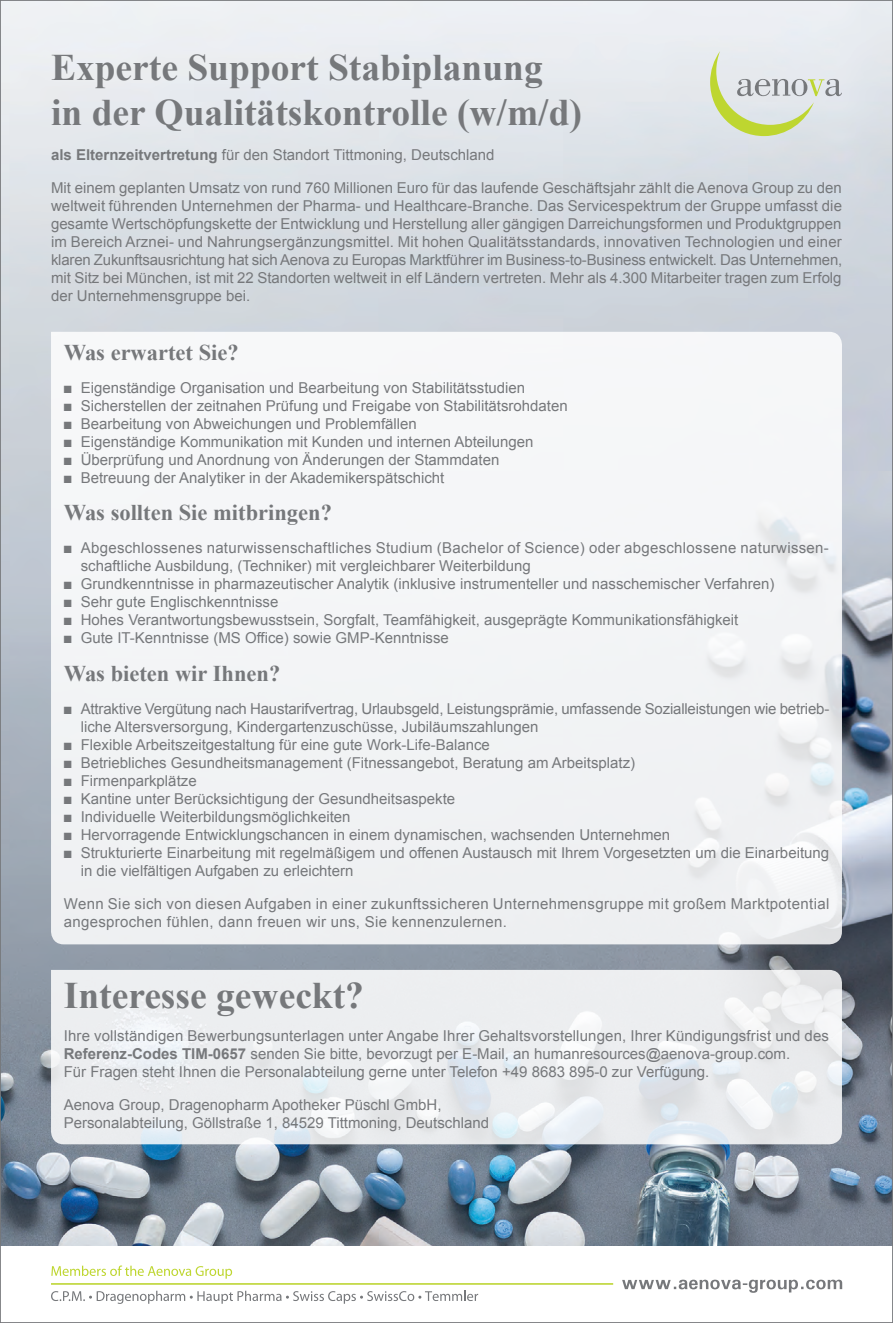
<style>
.page{position:relative;width:893px;height:1323px;background:#fff}
.page>*{position:absolute;margin:0;border:0;box-sizing:border-box;transform-origin:0 0}
.t1{font:700 37.5px/45px "Times New Roman";color:#76787b}
.t2{font:700 22.5px "Times New Roman";color:#76787b}
.t3{font:15px/18px "Arial";color:#76787b}
.t4{font:15px/18px "Arial";letter-spacing:.02em;color:#76787b}
.t5{font:15px/18px "Arial";letter-spacing:.025em;color:#76787b}
.s1{font-weight:700}
</style>
<div class="page">
<img style="left:2px;top:2px;width:889px;height:1244px">
<svg style="left:710px;top:51px;width:132px;height:85px;background:#d8dfce"></svg>
<svg style="left:622px;top:1279px;width:220px;height:13px"></svg>
<svg style="left:51px;top:1265px;width:181px;height:13px"></svg>
<svg style="left:51px;top:1290px;width:427px;height:13px"></svg>
<hr style="left:51px;top:1283px;width:562px;height:1px;background:#bdd536">
<div style="left:51px;top:332px;width:791px;height:612px;background:#f3f5f6"></div>
<svg style="left:51px;top:969px;width:791px;height:175px;background:#eaecef"></svg>
<h1 class="t1" style="left:51px;top:44px;width:532px">Experte Support Stabiplanung in der Qualitätskontrolle (w/m/d)</h1>
<p class="t3" style="left:51px;top:146px;width:445px"><span class="s1">als Elternzeitvertretung</span> für den Standort Tittmoning, Deutschland</p>
<p class="t3" style="left:51px;top:179px;width:793px;text-align:justify">Mit einem geplanten Umsatz von rund 760 Millionen Euro für das laufende Geschäftsjahr zählt die Aenova Group zu den weltweit führenden Unternehmen der Pharma- und Healthcare-Branche. Das Servicespektrum der Gruppe umfasst die gesamte Wertschöpfungskette der Entwicklung und Herstellung aller gängigen Darreichungsformen und Produktgruppen im Bereich Arznei- und Nahrungsergänzungsmittel. Mit hohen Qualitätsstandards, innovativen Technologien und einer klaren Zukunftsausrichtung hat sich Aenova zu Europas Marktführer im Business-to-Business entwickelt. Das Unternehmen, mit Sitz bei München, ist mit 22 Standorten weltweit in elf Ländern vertreten. Mehr als 4.300 Mitarbeiter tragen zum Erfolg der Unternehmensgruppe bei.</p>
<h2 class="t2" style="left:64px;top:337px;width:176px">Was erwartet Sie?</h2>
<p class="t3" style="left:64px;top:379px;width:463px">■ Eigenständige Organisation und Bearbeitung von Stabilitätsstudien</p>
<p class="t3" style="left:64px;top:397px;width:505px">■ Sicherstellen der zeitnahen Prüfung und Freigabe von Stabilitätsrohdaten</p>
<p class="t3" style="left:64px;top:415px;width:355px">■ Bearbeitung von Abweichungen und Problemfällen</p>
<p class="t3" style="left:64px;top:433px;width:471px">■ Eigenständige Kommunikation mit Kunden und internen Abteilungen</p>
<p class="t3" style="left:64px;top:451px;width:437px">■ Überprüfung und Anordnung von Änderungen der Stammdaten</p>
<p class="t3" style="left:64px;top:469px;width:382px">■ Betreuung der Analytiker in der Akademikerspätschicht</p>
<h2 class="t2" style="left:64px;top:497px;width:270px">Was sollten Sie mitbringen?</h2>
<p class="t4" style="left:81px;top:539px;width:750px;text-indent:-17px">■ Abgeschlossenes naturwissenschaftliches Studium (Bachelor of Science) oder abgeschlossene naturwissen&shy;schaftliche Ausbildung, (Techniker) mit vergleichbarer Weiterbildung</p>
<p class="t3" style="left:64px;top:575px;width:712px">■ Grundkenntnisse in pharmazeutischer Analytik (inklusive instrumenteller und nasschemischer Verfahren)</p>
<p class="t3" style="left:64px;top:593px;width:216px">■ Sehr gute Englischkenntnisse</p>
<p class="t3" style="left:64px;top:611px;width:676px">■ Hohes Verantwortungsbewusstsein, Sorgfalt, Teamfähigkeit, ausgeprägte Kommunikationsfähigkeit</p>
<p class="t3" style="left:64px;top:629px;width:387px">■ Gute IT-Kenntnisse (MS Office) sowie GMP-Kenntnisse</p>
<h2 class="t2" style="left:64px;top:658px;width:218px">Was bieten wir Ihnen?</h2>
<p class="t3" style="left:81px;top:700px;width:750px;text-indent:-17px">■ Attraktive Vergütung nach Haustarifvertrag, Urlaubsgeld, Leistungsprämie, umfassende Sozialleistungen wie betrieb&shy;liche Altersversorgung, Kindergartenzuschüsse, Jubiläumszahlungen</p>
<p class="t3" style="left:64px;top:736px;width:428px">■ Flexible Arbeitszeitgestaltung für eine gute Work-Life-Balance</p>
<p class="t3" style="left:64px;top:754px;width:573px">■ Betriebliches Gesundheitsmanagement (Fitnessangebot, Beratung am Arbeitsplatz)</p>
<p class="t3" style="left:64px;top:772px;width:134px">■ Firmenparkplätze</p>
<p class="t3" style="left:64px;top:790px;width:393px">■ Kantine unter Berücksichtigung der Gesundheitsaspekte</p>
<p class="t3" style="left:64px;top:808px;width:288px">■ Individuelle Weiterbildungsmöglichkeiten</p>
<p class="t3" style="left:64px;top:826px;width:608px">■ Hervorragende Entwicklungschancen in einem dynamischen, wachsenden Unternehmen</p>
<p class="t3" style="left:81px;top:844px;width:750px;text-indent:-17px">■ Strukturierte Einarbeitung mit regelmäßigem und offenen Austausch mit Ihrem Vorgesetzten um die Einarbeitung in die vielfältigen Aufgaben zu erleichtern</p>
<p class="t5" style="left:64px;top:895px;width:767px">Wenn Sie sich von diesen Aufgaben in einer zukunftssicheren Unternehmensgruppe mit großem Marktpotential angesprochen fühlen, dann freuen wir uns, Sie kennenzulernen.</p>
<h1 class="t1" style="left:64px;top:972px;width:302px">Interesse geweckt?</h1>
<p class="t3" style="left:64px;top:1026px;width:767px">Ihre vollständigen Bewerbungsunterlagen unter Angabe Ihrer Gehaltsvorstellungen, Ihrer Kündigungsfrist und des<br><span class="s1">Referenz-Codes TIM-0657</span> senden Sie bitte, bevorzugt per E-Mail, an humanresources@aenova-group.com.<br>Für Fragen steht Ihnen die Personalabteilung gerne unter Telefon +49 8683 895-0 zur Verfügung.</p>
<p class="t3" style="left:64px;top:1095px;width:427px">Aenova Group, Dragenopharm Apotheker Püschl GmbH,<br>Personalabteilung, Göllstraße 1, 84529 Tittmoning, Deutschland</p>
</div>
